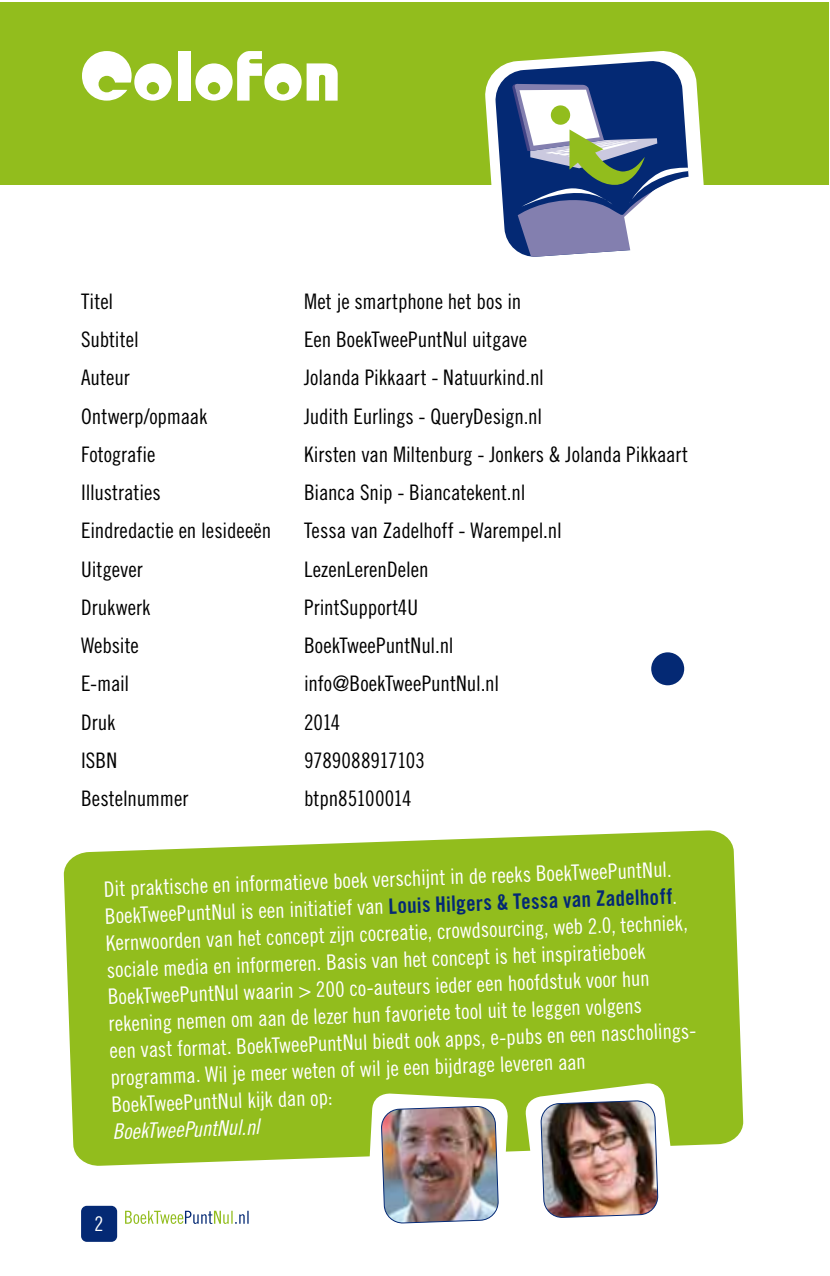
<style>
.page{position:relative;width:830px;height:1276px;background:#fff}
.page>*{position:absolute;margin:0;border:0;box-sizing:border-box;transform-origin:0 0}
.t1{font:76.5px "Crystal Radio Kit";color:#fff}
.t2{font:21.38px/27px "Trade Gothic LT Std Cn 18";color:#fff}
.t3{font:21.38px "Trade Gothic LT Std Cn 18";color:#000}
.t4{font:21.38px "Trade Gothic LT Std Cn 18 Obl";color:#fff}
.t5{font:20.25px "Trade Gothic LT Std Cn 18";color:#fff}
.s1{font-family:"Trade Gothic LT Std Bd Cn 20";color:#042974}
</style>
<div class="page">
<div style="left:0;top:2px;width:828px;height:183px;background:#92bd1d"></div>
<div style="left:81px;top:1205px;width:36px;height:36px;background:#042974;border-radius:6px"></div>
<svg style="left:125px;top:1210px;width:123px;height:14px"></svg>
<svg style="left:485px;top:51px;width:219px;height:134px"></svg>
<svg style="left:494px;top:60px;width:200px;height:197px"></svg>
<div style="left:550px;top:105px;width:20px;height:20px;background:#92bd1d;border-radius:50%"></div>
<div style="left:651px;top:652px;width:33px;height:33px;background:#042974;border-radius:50%"></div>
<svg style="left:63px;top:830px;width:680px;height:336px;background:#9ac22e"></svg>
<img style="left:523px;top:1081px;width:155px;height:137px">
<img style="left:366px;top:1092px;width:142px;height:132px">
<h1 class="t1" style="left:81px;top:38px;width:260px">Colofon</h1>
<p class="t3" style="left:81px;top:289px;width:34px">Titel</p>
<p class="t3" style="left:304px;top:289px;width:219px">Met je smartphone het bos in</p>
<p class="t3" style="left:81px;top:327px;width:59px">Subtitel</p>
<p class="t3" style="left:304px;top:327px;width:225px">Een BoekTweePuntNul uitgave</p>
<p class="t3" style="left:81px;top:365px;width:50px">Auteur</p>
<p class="t3" style="left:304px;top:365px;width:241px">Jolanda Pikkaart - Natuurkind.nl</p>
<p class="t3" style="left:81px;top:403px;width:128px">Ontwerp/opmaak</p>
<p class="t3" style="left:304px;top:403px;width:239px">Judith Eurlings - QueryDesign.nl</p>
<p class="t3" style="left:81px;top:441px;width:76px">Fotografie</p>
<p class="t3" style="left:304px;top:441px;width:385px">Kirsten van Miltenburg - Jonkers &amp; Jolanda Pikkaart</p>
<p class="t3" style="left:81px;top:480px;width:81px">Illustraties</p>
<p class="t3" style="left:304px;top:480px;width:223px">Bianca Snip - Biancatekent.nl</p>
<p class="t3" style="left:81px;top:518px;width:192px">Eindredactie en lesideeën</p>
<p class="t3" style="left:304px;top:518px;width:259px">Tessa van Zadelhoff - Warempel.nl</p>
<p class="t3" style="left:81px;top:556px;width:63px">Uitgever</p>
<p class="t3" style="left:304px;top:556px;width:126px">LezenLerenDelen</p>
<p class="t3" style="left:81px;top:594px;width:71px">Drukwerk</p>
<p class="t3" style="left:304px;top:594px;width:116px">PrintSupport4U</p>
<p class="t3" style="left:81px;top:633px;width:59px">Website</p>
<p class="t3" style="left:304px;top:633px;width:151px">BoekTweePuntNul.nl</p>
<p class="t3" style="left:81px;top:671px;width:50px">E-mail</p>
<p class="t3" style="left:304px;top:671px;width:196px">info@BoekTweePuntNul.nl</p>
<p class="t3" style="left:81px;top:709px;width:36px">Druk</p>
<p class="t3" style="left:304px;top:709px;width:38px">2014</p>
<p class="t3" style="left:81px;top:747px;width:37px">ISBN</p>
<p class="t3" style="left:304px;top:747px;width:122px">9789088917103</p>
<p class="t3" style="left:81px;top:786px;width:109px">Bestelnummer</p>
<p class="t3" style="left:304px;top:786px;width:109px">btpn85100014</p>
<p class="t2" style="left:103px;top:875px;width:592px;rotate:-2deg">Dit praktische en informatieve boek verschijnt in de reeks BoekTweePuntNul.<br>BoekTweePuntNul is een initiatief van <span class="s1">Louis Hilgers &amp; Tessa van Zadelhoff</span>.<br>Kernwoorden van het concept zijn cocreatie, crowdsourcing, web 2.0, techniek, sociale media en informeren. Basis van het concept is het inspiratieboek BoekTweePuntNul waarin &gt; 200 co-auteurs ieder een hoofdstuk voor hun rekening nemen om aan de lezer hun favoriete tool uit te leggen volgens<br>een vast format. BoekTweePuntNul biedt ook apps, e-pubs en een nascholings&shy;programma. Wil je meer weten of wil je een bijdrage leveren aan BoekTweePuntNul kijk dan op:</p>
<p class="t4" style="left:112px;top:1119px;width:149px;rotate:-2deg">BoekTweePuntNul.nl</p>
<p class="t5" style="left:95px;top:1212px;width:10px">2</p>
</div>
